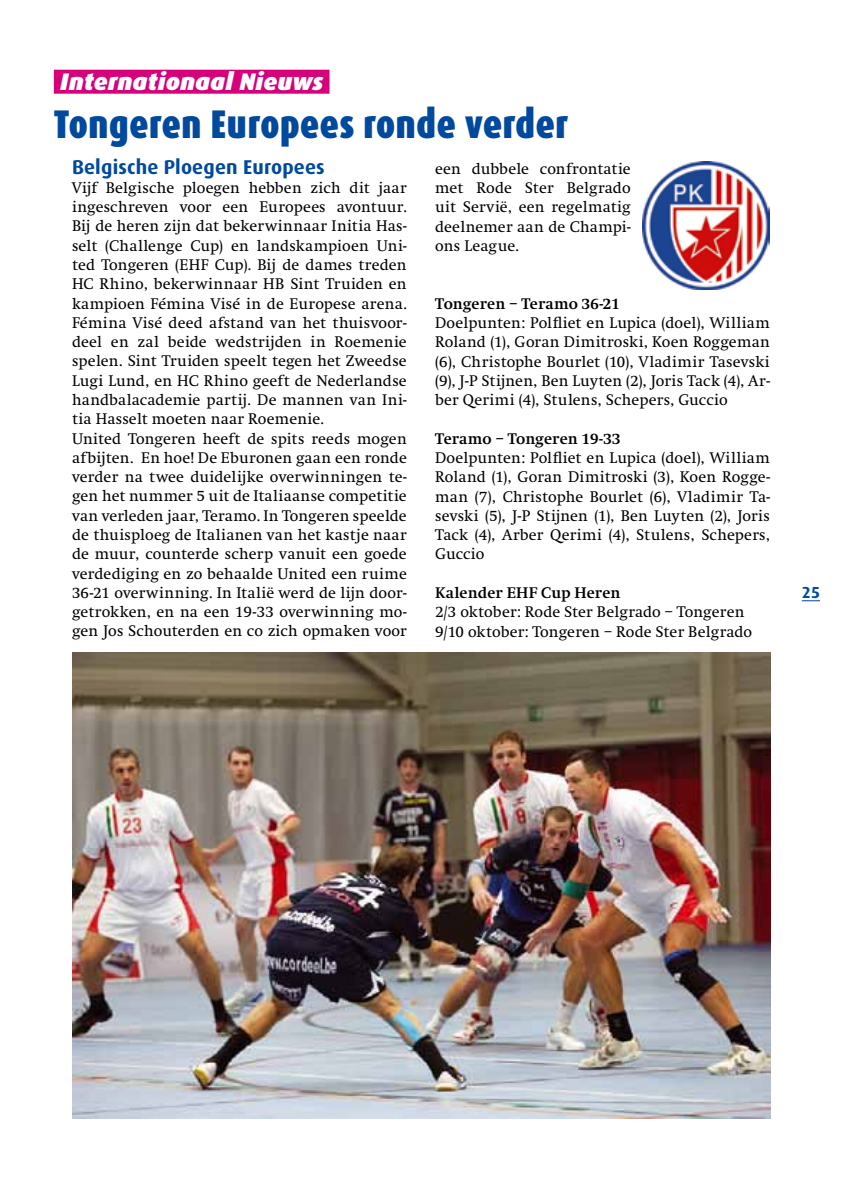
<style>
.page{position:relative;width:842px;height:1191px;background:#fff}
.page>*{position:absolute;margin:0;border:0;box-sizing:border-box;transform-origin:0 0}
.t1{font:900 40px "Dax Condensed";color:#00499d}
.t2{font:italic 900 24px "Dax";letter-spacing:.005em;color:#fff}
.t3{font:700 20px "Dax";letter-spacing:.01em;color:#00499d}
.t4{font:16px/19.2px "Swift";letter-spacing:.015em;color:#000;text-align:justify}
.t5{font:700 16px "Swift";letter-spacing:.015em;color:#000}
.t6{font:700 16px "Dax";color:#00499d}
</style>
<div class="page">
<svg style="left:802px;top:600px;width:18px;height:1px"></svg>
<div style="left:54px;top:70px;width:275px;height:24px;background:#d7007b"></div>
<img style="left:72px;top:652px;width:699px;height:466px">
<img style="left:642px;top:161px;width:128px;height:128px">
<h2 class="t2" style="left:60px;top:68px;width:265px">Internationaal Nieuws</h2>
<h1 class="t1" style="left:54px;top:101px;width:516px">Tongeren Europees ronde verder</h1>
<p class="t3" style="left:72px;top:155px;width:254px">Belgische Ploegen Europees</p>
<p class="t4" style="left:72px;top:178px;width:336px;text-align:left">Vijf Belgische ploegen hebben zich dit jaar ingeschreven voor een Europees avontuur.<br>Bij de heren zijn dat bekerwinnaar Initia Has&shy;selt (Challenge Cup) en landskampioen Uni&shy;ted Tongeren (EHF Cup). Bij de dames treden HC Rhino, bekerwinnaar HB Sint Truiden en kampioen Fémina Visé in de Europese arena.<br>Fémina Visé deed afstand van het thuisvoor&shy;deel en zal beide wedstrijden in Roemenie spelen. Sint Truiden speelt tegen het Zweedse Lugi Lund, en HC Rhino geeft de Nederlandse handbalacademie partij. De mannen van Ini&shy;tia Hasselt moeten naar Roemenie.<br>United Tongeren heeft de spits reeds mogen afbijten. En hoe! De Eburonen gaan een ronde verder na twee duidelijke overwinningen te&shy;gen het nummer 5 uit de Italiaanse competitie van verleden jaar, Teramo. In Tongeren speelde de thuisploeg de Italianen van het kastje naar de muur, counterde scherp vanuit een goede verdediging en zo behaalde United een ruime 36-21 overwinning. In Italië werd de lijn door&shy;getrokken, en na een 19-33 overwinning mo&shy;gen Jos Schouterden en co zich opmaken voor</p>
<p class="t4" style="left:435px;top:159px;width:197px">een dubbele confrontatie met Rode Ster Belgrado uit Servië, een regelmatig deelnemer aan de Champi&shy;ons League.</p>
<p class="t5" style="left:435px;top:295px;width:186px">Tongeren – Teramo 36-21</p>
<p class="t4" style="left:435px;top:313px;width:336px">Doelpunten: Polfliet en Lupica (doel), William Roland (1), Goran Dimitroski, Koen Roggeman (6), Christophe Bourlet (10), Vladimir Tasevski (9), J-P Stijnen, Ben Luyten (2), Joris Tack (4), Ar&shy;ber Qerimi (4), Stulens, Schepers, Guccio</p>
<p class="t5" style="left:435px;top:430px;width:187px">Teramo – Tongeren 19-33</p>
<p class="t4" style="left:435px;top:448px;width:336px">Doelpunten: Polfliet en Lupica (doel), William Roland (1), Goran Dimitroski (3), Koen Rogge&shy;man (7), Christophe Bourlet (6), Vladimir Ta&shy;sevski (5), J-P Stijnen (1), Ben Luyten (2), Joris Tack (4), Arber Qerimi (4), Stulens, Schepers, Guccio</p>
<p class="t5" style="left:435px;top:584px;width:187px">Kalender EHF Cup Heren</p>
<p class="t4" style="left:435px;top:602px;width:319px">2/3 oktober: Rode Ster Belgrado – Tongeren<br>9/10 oktober: Tongeren – Rode Ster Belgrado</p>
<p class="t6" style="left:802px;top:583px;width:20px">25</p>
</div>
